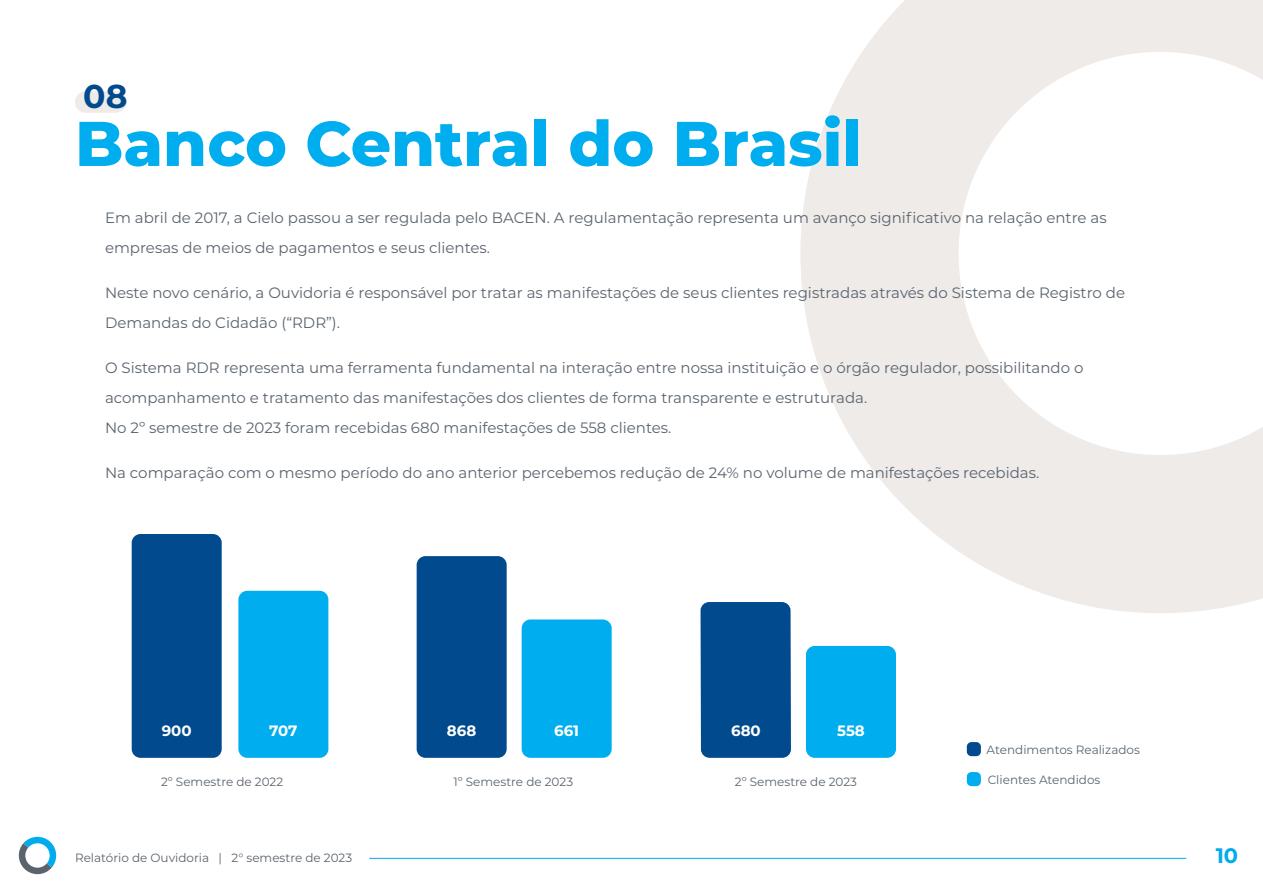
<style>
.page{position:relative;width:1263px;height:893px;background:#fff}
.page>*{position:absolute;margin:0;border:0;box-sizing:border-box;transform-origin:0 0}
.t1{font:800 63px "Montserrat";color:#00aeef}
.t2{font:700 33px "Montserrat";color:#004a8d}
.t3{font:700 21px "Montserrat";color:#00aced}
.t4{font:15px/30px "Montserrat";color:#5a646e}
.t5{font:700 15px "Montserrat";color:#fff}
.t6{font:12px "Montserrat";color:#5a646e}
.t7{font:12px "Montserrat";color:#5b636d}
</style>
<div class="page">
<svg style="left:800px;top:0;width:463px;height:613px;fill:#eeebe9"></svg>
<svg style="left:19px;top:837px;width:37px;height:37px"></svg>
<hr style="left:369px;top:858px;width:817px;height:1px;background:#00aeef">
<div style="left:75px;top:91px;width:51px;height:22px;background:#eeebe9;border-radius:11px"></div>
<div style="left:967px;top:742px;width:14px;height:14px;background:#004a8d;border-radius:5px"></div>
<div style="left:967px;top:772px;width:14px;height:14px;background:#00aeef;border-radius:5px"></div>
<div style="left:132px;top:534px;width:90px;height:224px;background:#004a8d;border-radius:9px"></div>
<div style="left:238px;top:591px;width:90px;height:167px;background:#00aeef;border-radius:9px"></div>
<div style="left:417px;top:556px;width:90px;height:202px;background:#004a8d;border-radius:9px"></div>
<div style="left:522px;top:619px;width:90px;height:139px;background:#00aeef;border-radius:9px"></div>
<div style="left:700px;top:602px;width:91px;height:156px;background:#004a8d;border-radius:9px"></div>
<div style="left:806px;top:646px;width:90px;height:112px;background:#00aeef;border-radius:9px"></div>
<h2 class="t2" style="left:83px;top:73px;width:46px">08</h2>
<h1 class="t1" style="left:75px;top:97px;width:788px">Banco Central do Brasil</h1>
<p class="t4" style="left:105px;top:202px;width:1003px">Em abril de 2017, a Cielo passou a ser regulada pelo BACEN. A regulamentação representa um avanço significativo na relação entre as empresas de meios de pagamentos e seus clientes.</p>
<p class="t4" style="left:105px;top:277px;width:1021px">Neste novo cenário, a Ouvidoria é responsável por tratar as manifestações de seus clientes registradas através do Sistema de Registro de<br>Demandas do Cidadão (“RDR”).</p>
<p class="t4" style="left:105px;top:352px;width:980px">O Sistema RDR representa uma ferramenta fundamental na interação entre nossa instituição e o órgão regulador, possibilitando o acompanhamento e tratamento das manifestações dos clientes de forma transparente e estruturada.<br>No 2º semestre de 2023 foram recebidas 680 manifestações de 558 clientes.</p>
<p class="t4" style="left:105px;top:457px;width:936px">Na comparação com o mesmo período do ano anterior percebemos redução de 24% no volume de manifestações recebidas.</p>
<p class="t5" style="left:162px;top:720px;width:31px">900</p>
<p class="t5" style="left:269px;top:720px;width:30px">707</p>
<p class="t5" style="left:447px;top:720px;width:31px">868</p>
<p class="t5" style="left:554px;top:720px;width:26px">661</p>
<p class="t5" style="left:731px;top:720px;width:31px">680</p>
<p class="t5" style="left:837px;top:720px;width:29px">558</p>
<p class="t6" style="left:987px;top:741px;width:155px">Atendimentos Realizados</p>
<p class="t6" style="left:161px;top:773px;width:124px">2º Semestre de 2022</p>
<p class="t6" style="left:988px;top:771px;width:114px">Clientes Atendidos</p>
<p class="t6" style="left:453px;top:773px;width:121px">1º Semestre de 2023</p>
<p class="t6" style="left:735px;top:773px;width:124px">2º Semestre de 2023</p>
<p class="t7" style="left:75px;top:850px;width:279px">Relatório de Ouvidoria | 2° semestre de 2023</p>
<h3 class="t3" style="left:1216px;top:840px;width:24px">10</h3>
</div>
